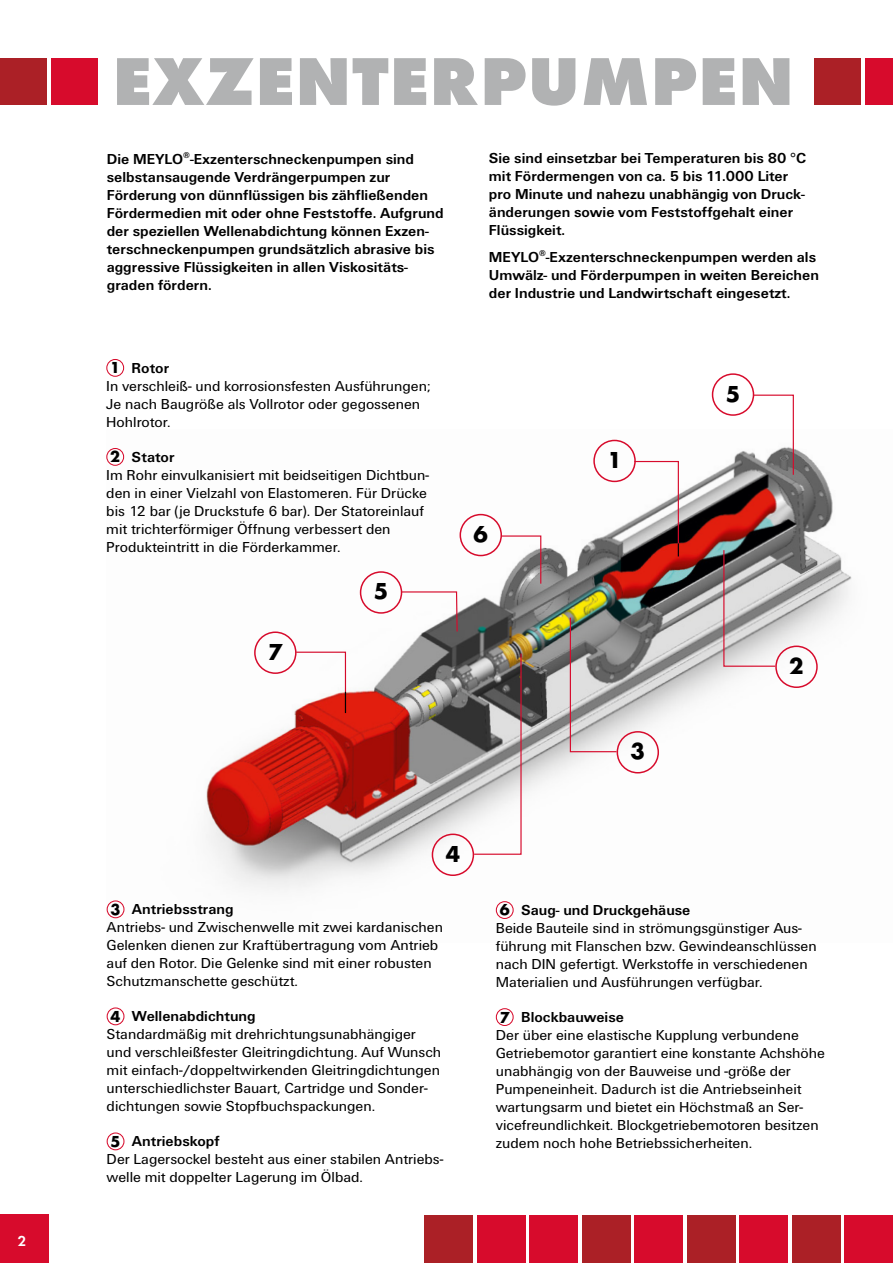
<style>
.page{position:relative;width:893px;height:1263px;background:#fff}
.page>*{position:absolute;margin:0;border:0;box-sizing:border-box;transform-origin:0 0}
.t1{font:800 70.2px "Futura T";letter-spacing:.01em;color:#b1b2b3}
.t2{font:700 24px "Futura T";color:#000}
.t3{font:700 16.5px "Futura T";color:#000}
.t4{font:15px/18px "Unitus T";color:#000}
.t5{font:700 15px/18px "Unitus T";color:#000}
.t6{font:600 15px "Futura T";color:#fff}
.s1{font-weight:700}
</style>
<div class="page">
<img style="left:106px;top:439px;width:746px;height:480px">
<div style="left:814px;top:58px;width:47px;height:47px;background:#ab2026"></div>
<div style="left:866px;top:58px;width:27px;height:47px;background:#d70b2c"></div>
<div style="left:740px;top:1215px;width:48px;height:48px;background:#d70b2c"></div>
<div style="left:845px;top:1215px;width:48px;height:48px;background:#d70b2c"></div>
<div style="left:477px;top:1215px;width:48px;height:48px;background:#d70b2c"></div>
<div style="left:425px;top:1215px;width:48px;height:48px;background:#ab2026"></div>
<div style="left:792px;top:1215px;width:48px;height:48px;background:#ab2026"></div>
<div style="left:530px;top:1215px;width:48px;height:48px;background:#d70b2c"></div>
<div style="left:582px;top:1215px;width:48px;height:48px;background:#ab2026"></div>
<div style="left:635px;top:1215px;width:48px;height:48px;background:#d70b2c"></div>
<div style="left:687px;top:1215px;width:48px;height:48px;background:#ab2026"></div>
<div style="left:0;top:58px;width:47px;height:47px;background:#ab2026"></div>
<div style="left:51px;top:58px;width:47px;height:47px;background:#d70b2c"></div>
<div style="left:0;top:1215px;width:48px;height:48px;background:#d70b2c"></div>
<svg style="left:473px;top:652px;width:49px;height:203px"></svg>
<svg style="left:723px;top:549px;width:53px;height:118px"></svg>
<svg style="left:569px;top:616px;width:49px;height:137px"></svg>
<svg style="left:501px;top:535px;width:41px;height:50px"></svg>
<div style="left:460px;top:514px;width:42px;height:42px;border:2px solid #d70b2c;border-radius:50%"></div>
<svg style="left:401px;top:591px;width:57px;height:42px"></svg>
<div style="left:360px;top:571px;width:42px;height:43px;border:2px solid #d70b2c;border-radius:50%"></div>
<svg style="left:295px;top:651px;width:52px;height:63px"></svg>
<div style="left:254px;top:631px;width:43px;height:43px;border:2px solid #d70b2c;border-radius:50%"></div>
<svg style="left:752px;top:394px;width:42px;height:82px"></svg>
<div style="left:712px;top:373px;width:42px;height:43px;border:2px solid #d70b2c;border-radius:50%"></div>
<div style="left:593px;top:440px;width:43px;height:42px;border:2px solid #d70b2c;border-radius:50%"></div>
<div style="left:617px;top:731px;width:42px;height:42px;border:2px solid #d70b2c;border-radius:50%"></div>
<div style="left:432px;top:833px;width:42px;height:43px;border:2px solid #d70b2c;border-radius:50%"></div>
<div style="left:775px;top:645px;width:43px;height:43px;border:2px solid #d70b2c;border-radius:50%"></div>
<div style="left:496px;top:901px;width:18px;height:18px;border:1px solid #d70b2c;border-radius:50%"></div>
<div style="left:496px;top:1008px;width:18px;height:18px;border:1px solid #d70b2c;border-radius:50%"></div>
<div style="left:107px;top:900px;width:17px;height:18px;border:1px solid #d70b2c;border-radius:50%"></div>
<div style="left:107px;top:1007px;width:17px;height:18px;border:1px solid #d70b2c;border-radius:50%"></div>
<div style="left:107px;top:1132px;width:17px;height:18px;border:1px solid #d70b2c;border-radius:50%"></div>
<div style="left:106px;top:359px;width:18px;height:18px;border:1px solid #d70b2c;border-radius:50%"></div>
<div style="left:106px;top:448px;width:18px;height:18px;border:1px solid #d70b2c;border-radius:50%"></div>
<svg style="left:633px;top:460px;width:46px;height:98px"></svg>
<p class="t6" style="left:18px;top:1232px;width:10px">2</p>
<p class="t1" style="left:112px;top:39px;width:683px">EXZENTERPUMPEN</p>
<p class="t5" style="left:107px;top:150px;width:338px">Die MEYLO<sup>®</sup>-Exzenterschneckenpumpen sind selbstansaugende Verdrängerpumpen zur Förderung von dünnflüssigen bis zähfließenden Fördermedien mit oder ohne Feststoffe. Aufgrund der speziellen Wellenabdichtung können Exzen&shy;terschneckenpumpen grundsätzlich abrasive bis aggressive Flüssigkeiten in allen Viskositäts&shy;graden fördern.</p>
<p class="t3" style="left:110px;top:358px;width:11px">1</p>
<p class="t4" style="left:106px;top:358px;width:326px;text-indent:25px"><span class="s1">Rotor<br></span>In verschleiß- und korrosionsfesten Ausführungen;<br>Je nach Baugröße als Vollrotor oder gegossenen<br>Hohlrotor.</p>
<p class="t3" style="left:110px;top:447px;width:11px">2</p>
<p class="t4" style="left:106px;top:447px;width:324px;text-indent:25px"><span class="s1">Stator<br></span>Im Rohr einvulkanisiert mit beidseitigen Dichtbun&shy;den in einer Vielzahl von Elastomeren. Für Drücke bis 12 bar (je Druckstufe 6 bar). Der Statoreinlauf mit trichterförmiger Öffnung verbessert den Produkteintritt in die Förderkammer.</p>
<p class="t2" style="left:268px;top:637px;width:16px">7</p>
<p class="t2" style="left:374px;top:577px;width:16px">5</p>
<p class="t5" style="left:489px;top:149px;width:319px">Sie sind einsetzbar bei Temperaturen bis 80 °C mit Fördermengen von ca. 5 bis 11.000 Liter pro Minute und nahezu unabhängig von Druck&shy;änderungen sowie vom Feststoffgehalt einer Flüssigkeit.</p>
<p class="t5" style="left:489px;top:247px;width:332px">MEYLO<sup>®</sup>-Exzenterschneckenpumpen werden als<br>Umwälz- und Förderpumpen in weiten Bereichen der Industrie und Landwirtschaft eingesetzt.</p>
<p class="t2" style="left:474px;top:520px;width:16px">6</p>
<p class="t2" style="left:607px;top:446px;width:16px">1</p>
<p class="t2" style="left:631px;top:737px;width:16px">3</p>
<p class="t2" style="left:726px;top:379px;width:16px">5</p>
<p class="t2" style="left:789px;top:651px;width:16px">2</p>
<p class="t2" style="left:446px;top:839px;width:16px">4</p>
<p class="t3" style="left:111px;top:899px;width:11px">3</p>
<p class="t4" style="left:107px;top:900px;width:338px;text-indent:25px"><span class="s1">Antriebsstrang<br></span>Antriebs- und Zwischenwelle mit zwei kardanischen Gelenken dienen zur Kraftübertragung vom Antrieb auf den Rotor. Die Gelenke sind mit einer robusten Schutzmanschette geschützt.</p>
<p class="t3" style="left:111px;top:1006px;width:11px">4</p>
<p class="t4" style="left:107px;top:1007px;width:336px;text-indent:25px"><span class="s1">Wellenabdichtung<br></span>Standardmäßig mit drehrichtungsunabhängiger und verschleißfester Gleitringdichtung. Auf Wunsch mit einfach-/doppeltwirkenden Gleitringdichtungen unterschiedlichster Bauart, Cartridge und Sonder&shy;dichtungen sowie Stopfbuchspackungen.</p>
<p class="t3" style="left:111px;top:1131px;width:11px">5</p>
<p class="t4" style="left:107px;top:1132px;width:338px;text-indent:25px"><span class="s1">Antriebskopf<br></span>Der Lagersockel besteht aus einer stabilen Antriebs&shy;welle mit doppelter Lagerung im Ölbad.</p>
<p class="t3" style="left:500px;top:900px;width:11px">6</p>
<p class="t4" style="left:496px;top:900px;width:322px;text-indent:25px"><span class="s1">Saug- und Druckgehäuse<br></span>Beide Bauteile sind in strömungsgünstiger Aus&shy;führung mit Flanschen bzw. Gewindeanschlüssen nach DIN gefertigt. Werkstoffe in verschiedenen Materialien und Ausführungen verfügbar.</p>
<p class="t3" style="left:500px;top:1007px;width:11px">7</p>
<p class="t4" style="left:496px;top:1007px;width:331px;text-indent:25px"><span class="s1">Blockbauweise<br></span>Der über eine elastische Kupplung verbundene Getriebemotor garantiert eine konstante Achshöhe unabhängig von der Bauweise und -größe der Pumpeneinheit. Dadurch ist die Antriebseinheit wartungsarm und bietet ein Höchstmaß an Ser&shy;vicefreundlichkeit. Blockgetriebemotoren besitzen zudem noch hohe Betriebssicherheiten.</p>
</div>
